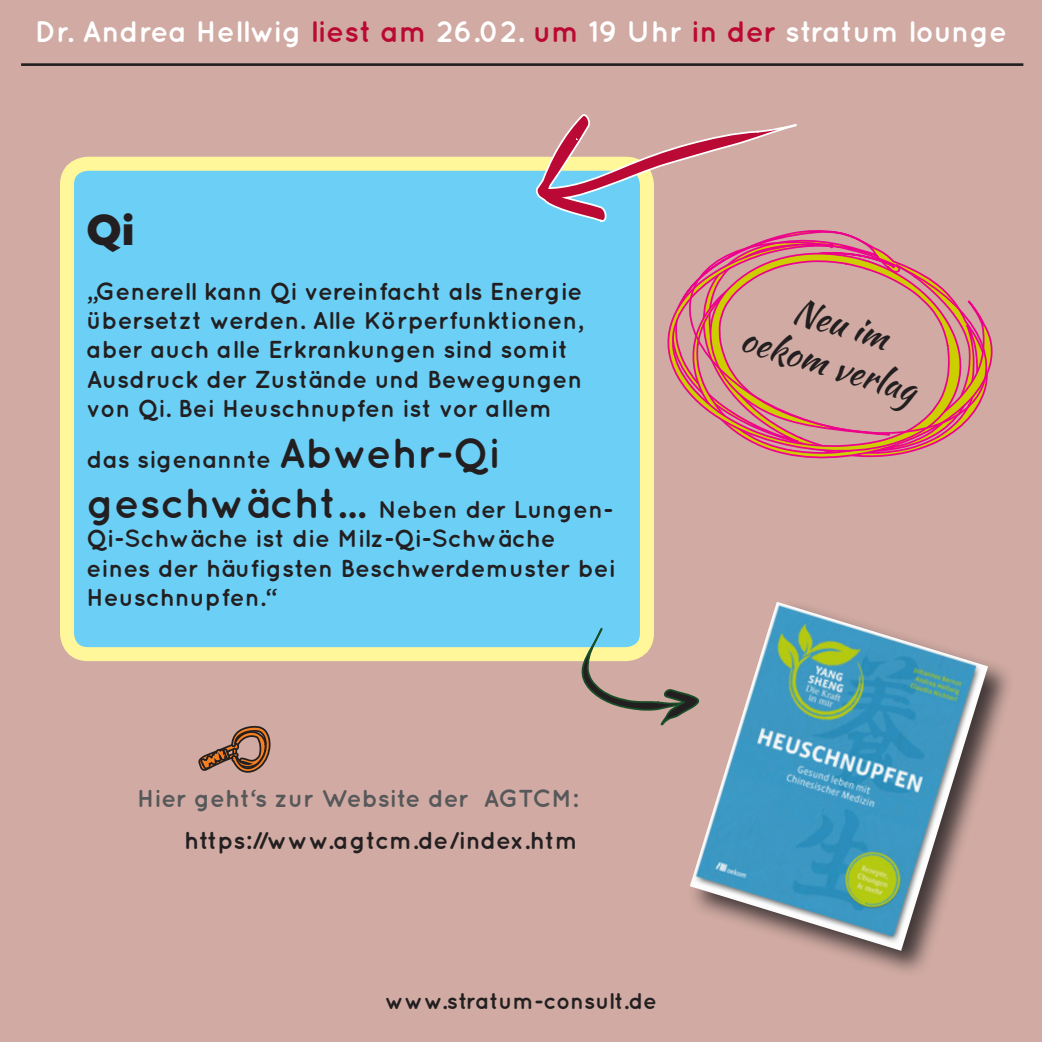
<style>
.page{position:relative;width:1042px;height:1042px;background:#d0aaa3}
.page>*{position:absolute;margin:0;border:0;box-sizing:border-box;transform-origin:0 0}
.t1{font:900 42px "Azo Sans";color:#231f20}
.t2{font:35px "Kaushan Script";color:#231f20}
.t3{font:700 29.75px "Quicksand";color:#fff}
.t4{font:700 24.5px/29.4px "Quicksand";color:#231f20}
.t5{font:700 24.5px "Quicksand";color:#57585a}
.t6{font:700 22.75px "Quicksand";color:#231f20}
.s1{color:#ba0934}
.s2{font-size:42px}
</style>
<div class="page">
<div style="left:689px;top:447px;width:311px;height:17px;background:#d0aaa3"></div>
<svg style="left:657px;top:241px;width:313px;height:215px;background:#d39890"></svg>
<svg style="left:676px;top:227px;width:324px;height:220px;background:#d39a8d"></svg>
<div style="left:67px;top:164px;width:580px;height:490px;background:#6bcff6;border-radius:21px"></div>
<div style="left:60px;top:157px;width:594px;height:504px;border:14px solid #fff79a;border-radius:21px"></div>
<hr style="left:21px;top:63px;width:1002px;height:3px;background:#231f20">
<svg style="left:198px;top:679px;width:73px;height:245px;background:#c7a197"></svg>
<div style="left:687px;top:599px;width:328px;height:379px;background:#231f20;opacity:.82"></div>
<img style="left:690px;top:602px;width:298px;height:349px">
<svg style="left:533px;top:112px;width:265px;height:113px;background:#c6a3a3"></svg>
<svg style="left:579px;top:628px;width:120px;height:99px;background:#b2a498"></svg>
<p class="t3" style="left:35px;top:14px;width:974px">Dr. Andrea Hellwig <span class="s1">liest am</span> 26.02. <span class="s1">um</span> 19 Uhr <span class="s1">in der</span> stratum lounge</p>
<p class="t1" style="left:87px;top:202px;width:49px">Qi</p>
<p class="t4" style="left:87px;top:275px;width:498px">„Generell kann Qi vereinfacht als Energie übersetzt werden. Alle Körperfunktionen, aber auch alle Erkrankungen sind somit Ausdruck der Zustände und Bewegungen von Qi. Bei Heuschnupfen ist vor allem</p>
<p class="t4" style="left:87px;top:433px;width:528px;line-height:50.4px">das sigenannte <span class="s2">Abwehr-Qi geschwächt...</span> Neben der Lungen-</p>
<p class="t4" style="left:87px;top:523px;width:531px">Qi-Schwäche ist die Milz-Qi-Schwäche eines der häufigsten Beschwerdemuster bei<br>Heuschnupfen.“</p>
<p class="t5" style="left:137px;top:783px;width:442px">Hier geht‘s zur Website der AGTCM:</p>
<p class="t4" style="left:184px;top:825px;width:395px">https://www.agtcm.de/index.htm</p>
<p class="t6" style="left:385px;top:987px;width:273px">www.stratum-consult.de</p>
<p class="t2" style="left:802px;top:285px;width:99px;rotate:17deg">Neu im</p>
<p class="t2" style="left:749px;top:313px;width:183px;rotate:17deg">oekom verlag</p>
</div>
